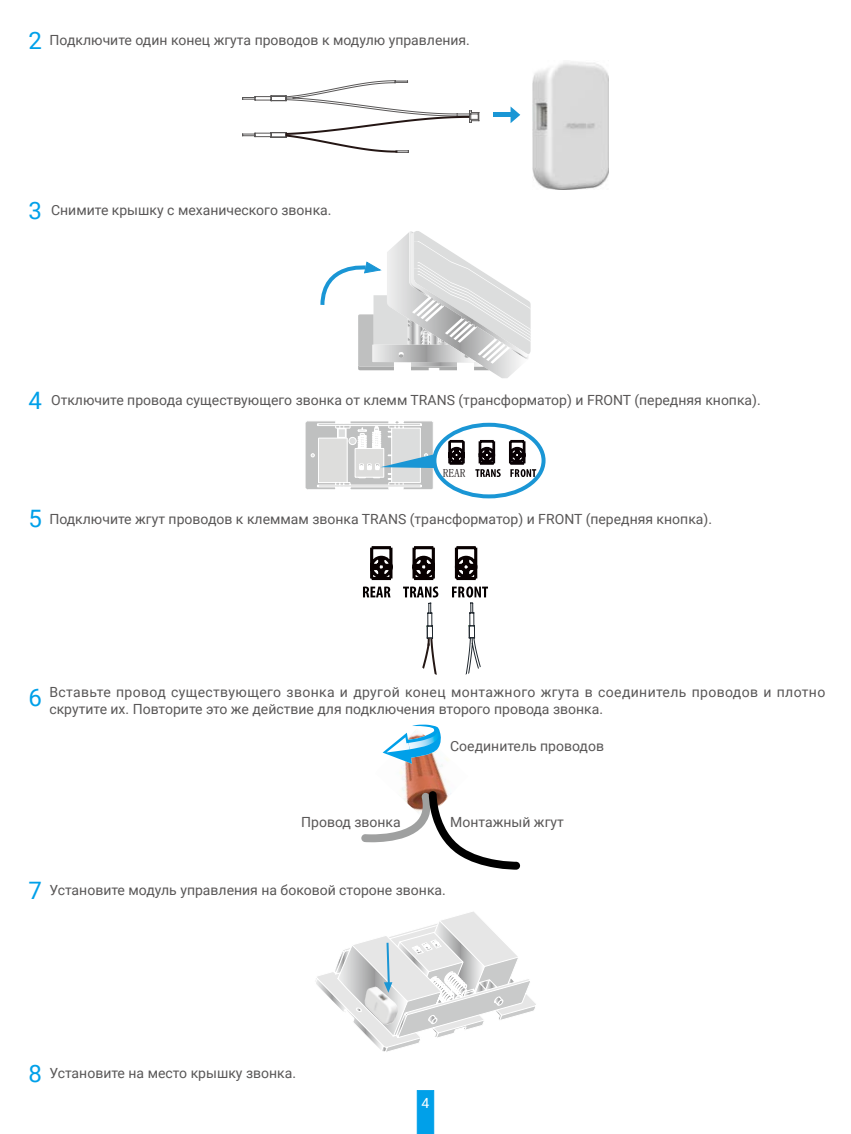
<style>
.page{position:relative;width:851px;height:1134px;background:#fff}
.page>*{position:absolute;margin:0;border:0;box-sizing:border-box;transform-origin:0 0}
.t1{font:14px/16.8px "Roboto";color:#595757}
.t2{font:14px "Roboto";color:#fff}
.t3{font:11.4px "Sim Sun";color:#070002}
.s1{font-size:24px;color:#00a0e9}
</style>
<div class="page">
<svg style="left:417px;top:1090px;width:17px;height:44px"></svg>
<img style="left:532px;top:62px;width:76px;height:128px">
<svg style="left:242px;top:80px;width:237px;height:73px"></svg>
<div style="left:493px;top:112px;width:17px;height:5px;background:#1a96d5"></div>
<svg style="left:510px;top:106px;width:10px;height:17px"></svg>
<svg style="left:320px;top:231px;width:210px;height:147px"></svg>
<svg style="left:442px;top:426px;width:94px;height:59px"></svg>
<div style="left:432px;top:423px;width:113px;height:75px;border:4px solid #1a96d5;border-radius:50%"></div>
<svg style="left:305px;top:421px;width:130px;height:69px"></svg>
<svg style="left:363px;top:546px;width:125px;height:129px"></svg>
<img style="left:399px;top:758px;width:49px;height:33px">
<svg style="left:361px;top:791px;width:159px;height:79px"></svg>
<svg style="left:382px;top:724px;width:59px;height:40px"></svg>
<img style="left:408px;top:730px;width:31px;height:19px">
<img style="left:386px;top:737px;width:23px;height:15px">
<svg style="left:316px;top:912px;width:220px;height:140px"></svg>
<img style="left:364px;top:987px;width:34px;height:38px">
<p class="t1" style="left:28px;top:31px;width:443px"><span class="s1">2</span> Подключите один конец жгута проводов к модулю управления.</p>
<p class="t1" style="left:28px;top:201px;width:304px"><span class="s1">3</span> Снимите крышку с механического звонка.</p>
<p class="t1" style="left:28px;top:391px;width:733px"><span class="s1">4</span> Отключите провода существующего звонка от клемм TRANS (трансформатор) и FRONT (передняя кнопка).</p>
<p class="t3" style="left:442px;top:467px;width:24px">REAR</p>
<p class="t1" style="left:28px;top:510px;width:685px"><span class="s1">5</span> Подключите жгут проводов к клеммам звонка TRANS (трансформатор) и FRONT (передняя кнопка).</p>
<p class="t1" style="left:49px;top:683px;width:777px;text-indent:-21px"><span class="s1">6</span> Вставьте провод существующего звонка и другой конец монтажного жгута в соединитель проводов и плотно скрутите их. Повторите это же действие для подключения второго провода звонка.</p>
<p class="t1" style="left:450px;top:737px;width:155px">Соединитель проводов</p>
<p class="t1" style="left:301px;top:813px;width:101px">Провод звонка</p>
<p class="t1" style="left:450px;top:813px;width:115px">Монтажный жгут</p>
<p class="t1" style="left:28px;top:881px;width:419px"><span class="s1">7</span> Установите модуль управления на боковой стороне звонка.</p>
<p class="t1" style="left:28px;top:1064px;width:269px"><span class="s1">8</span> Установите на место крышку звонка.</p>
<p class="t2" style="left:421px;top:1093px;width:9px">4</p>
</div>
